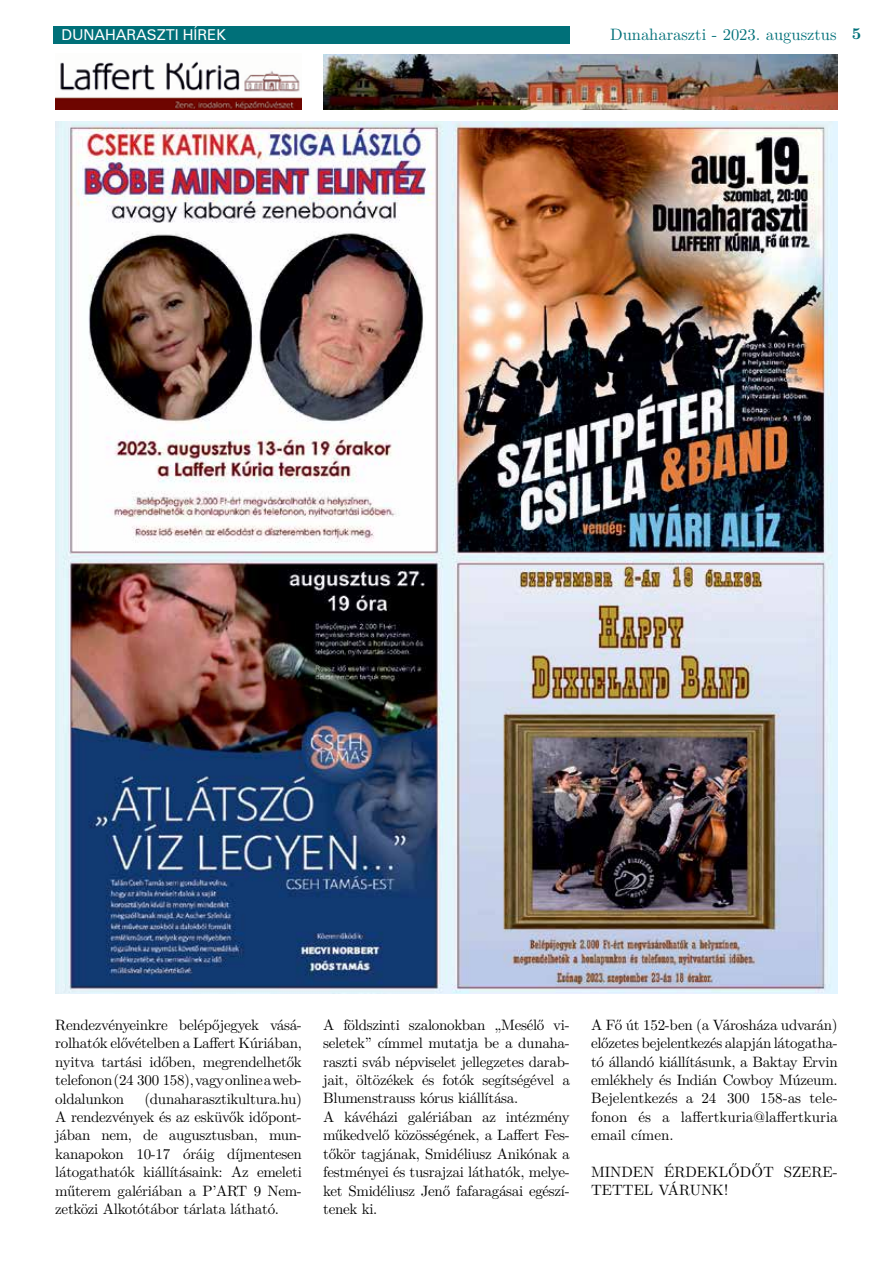
<style>
.page{position:relative;width:893px;height:1263px;background:#fff}
.page>*{position:absolute;margin:0;border:0;box-sizing:border-box;transform-origin:0 0}
.t1{font:16.5px "LM Roman 10";color:#007079}
.t2{font:15px/18.5px "LM Roman 10";letter-spacing:-.02em;color:#000;text-align:justify}
.t3{font:15px/18.5px "LM Roman 10";color:#000}
.t4{font:15px "Zurich PFL";color:#fff}
.s1{font-weight:700}
</style>
<div class="page">
<div style="left:53px;top:26px;width:517px;height:18px;background:#007079"></div>
<img style="left:55px;top:61px;width:247px;height:49px">
<img style="left:55px;top:121px;width:782px;height:873px">
<img style="left:323px;top:55px;width:515px;height:54px">
<p class="t4" style="left:62px;top:24px;width:166px">DUNAHARASZTI HÍREK</p>
<p class="t1" style="left:610px;top:21px;width:253px">Dunaharaszti - 2023. augusztus <span class="s1">5</span></p>
<p class="t2" style="left:55px;top:1014px;width:248px">Rendezvényeinkre belépőjegyek vásá&shy;rolhatók elővételben a Laffert Kúriában, nyitva tartási időben, megrendelhetők telefonon (24 300 158), vagy online a web&shy;oldalunkon</p>
<p class="t2" style="left:55px;top:1088px;width:248px;text-indent:89px">(dunaharasztikultura.hu)<br>A rendezvények és az esküvők időpont&shy;jában nem, de augusztusban, mun&shy;kanapokon 10-17 óráig díjmentesen látogathatók kiállításaink: Az emeleti műterem galériában a P’ART 9 Nem&shy;zetközi Alkotótábor tárlata látható.</p>
<p class="t2" style="left:323px;top:1014px;width:248px;text-align:left">A földszinti szalonokban „Mesélő vi&shy;seletek” címmel mutatja be a dunaha&shy;raszti sváb népviselet jellegzetes darab&shy;jait, öltözékek és fotók segítségével a Blumenstrauss kórus kiállítása.<br>A kávéházi galériában az intézmény műkedvelő közösségének, a Laffert Fes&shy;tőkör tagjának, Smidéliusz Anikónak a festményei és tusrajzai láthatók, melye&shy;ket Smidéliusz Jenő fafaragásai egészí&shy;tenek ki.</p>
<p class="t2" style="left:591px;top:1014px;width:248px">A Fő út 152-ben (a Városháza udvarán) előzetes bejelentkezés alapján látogatha&shy;tó állandó kiállításunk, a Baktay Ervin emlékhely és Indián Cowboy Múzeum.<br>Bejelentkezés a 24 300 158-as tele&shy;fonon és a laffertkuria@laffertkuria email címen.</p>
<p class="t3" style="left:591px;top:1161px;width:248px">MINDEN ÉRDEKLŐDŐT SZERE-<br>TETTEL VÁRUNK!</p>
</div>
